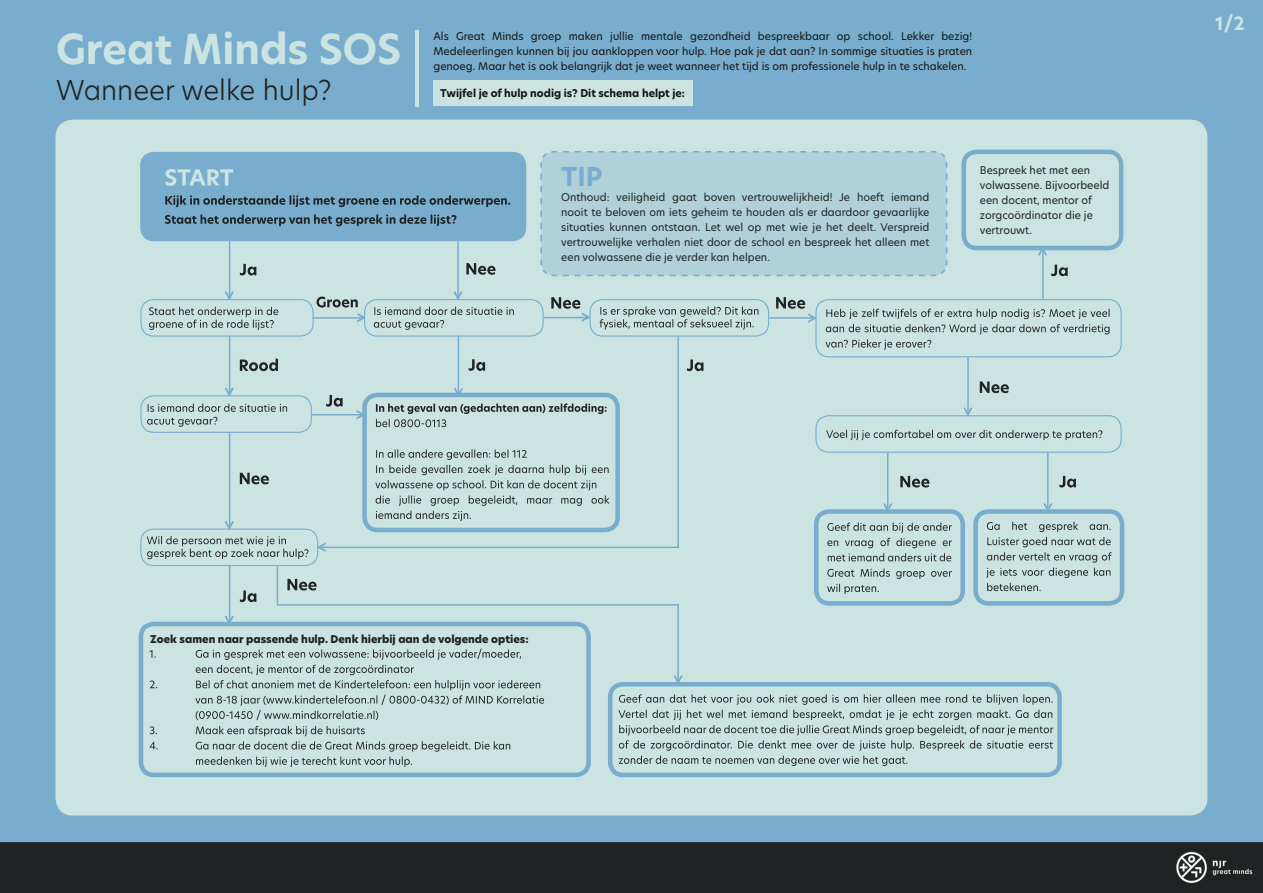
<style>
.page{position:relative;width:1263px;height:893px;background:#79adcd}
.page>*{position:absolute;margin:0;border:0;box-sizing:border-box;transform-origin:0 0}
.t1{font:700 40.5px "Hero New";color:#cbe3e1}
.t2{font:300 27px "Hero New";color:#202323}
.t3{font:700 25.5px "Hero New";color:#79adcd}
.t4{font:700 18px "Hero New";color:#cbe3e1}
.t5{font:10.5px/15px "Hero New";color:#202323}
.t6{font:10.5px/15px "Hero New";color:#131413;text-align:justify}
.t7{font:800 10.5px "Hero New";color:#202323}
.t8{font:700 10.5px "Hero New";color:#131413}
</style>
<div class="page">
<div style="left:55px;top:119px;width:1153px;height:697px;background:#cbe3e1;border-radius:18px"></div>
<div style="left:141px;top:153px;width:384px;height:87px;background:#79adcd;border-radius:13px"></div>
<div style="left:140px;top:152px;width:386px;height:89px;border:2px solid #79adcd;border-radius:13px"></div>
<div style="left:140px;top:299px;width:174px;height:38px;border:1px solid #79adcd;border-radius:13px"></div>
<div style="left:140px;top:395px;width:172px;height:38px;border:1px solid #79adcd;border-radius:13px"></div>
<div style="left:140px;top:529px;width:178px;height:37px;border:1px solid #79adcd;border-radius:13px"></div>
<div style="left:139px;top:622px;width:452px;height:155px;border:4px solid #79adcd;border-radius:13px"></div>
<div style="left:608px;top:682px;width:454px;height:95px;border:4px solid #79adcd;border-radius:13px"></div>
<div style="left:814px;top:509px;width:151px;height:97px;border:4px solid #79adcd;border-radius:13px"></div>
<div style="left:973px;top:509px;width:151px;height:97px;border:4px solid #79adcd;border-radius:13px"></div>
<div style="left:815px;top:415px;width:307px;height:38px;border:1px solid #79adcd;border-radius:13px"></div>
<div style="left:815px;top:299px;width:307px;height:58px;border:1px solid #79adcd;border-radius:13px"></div>
<div style="left:589px;top:299px;width:180px;height:38px;border:1px solid #79adcd;border-radius:13px"></div>
<div style="left:362px;top:393px;width:258px;height:139px;border:4px solid #79adcd;border-radius:13px"></div>
<div style="left:364px;top:299px;width:180px;height:38px;border:1px solid #79adcd;border-radius:13px"></div>
<hr style="left:229px;top:240px;width:1px;height:59px;background:#79adcd">
<svg style="left:240px;top:264px;width:16px;height:11px"></svg>
<svg style="left:240px;top:473px;width:29px;height:11px"></svg>
<hr style="left:229px;top:336px;width:1px;height:59px;background:#79adcd">
<svg style="left:240px;top:359px;width:38px;height:12px"></svg>
<hr style="left:229px;top:432px;width:1px;height:96px;background:#79adcd">
<hr style="left:229px;top:566px;width:1px;height:59px;background:#79adcd">
<svg style="left:240px;top:590px;width:16px;height:12px"></svg>
<svg style="left:165px;top:214px;width:291px;height:12px"></svg>
<svg style="left:165px;top:195px;width:345px;height:12px"></svg>
<svg style="left:166px;top:169px;width:67px;height:17px"></svg>
<hr style="left:457px;top:240px;width:2px;height:59px;background:#79adcd">
<svg style="left:466px;top:263px;width:29px;height:12px"></svg>
<hr style="left:312px;top:317px;width:52px;height:2px;background:#79adcd">
<svg style="left:149px;top:307px;width:129px;height:23px"></svg>
<svg style="left:147px;top:404px;width:140px;height:23px"></svg>
<svg style="left:147px;top:536px;width:161px;height:23px"></svg>
<svg style="left:150px;top:726px;width:360px;height:41px"></svg>
<svg style="left:150px;top:649px;width:394px;height:71px"></svg>
<svg style="left:618px;top:694px;width:435px;height:72px"></svg>
<hr style="left:677px;top:604px;width:2px;height:79px;background:#79adcd">
<hr style="left:318px;top:547px;width:361px;height:1px;background:#79adcd">
<svg style="left:287px;top:579px;width:30px;height:11px"></svg>
<svg style="left:374px;top:307px;width:140px;height:23px"></svg>
<svg style="left:600px;top:306px;width:158px;height:24px"></svg>
<hr style="left:544px;top:317px;width:45px;height:1px;background:#79adcd">
<hr style="left:769px;top:317px;width:46px;height:2px;background:#79adcd">
<svg style="left:825px;top:309px;width:284px;height:41px"></svg>
<hr style="left:1042px;top:247px;width:2px;height:52px;background:#79adcd">
<div style="left:961px;top:150px;width:162px;height:100px;border:4px solid #79adcd;border-radius:13px"></div>
<svg style="left:375px;top:449px;width:234px;height:72px"></svg>
<svg style="left:376px;top:403px;width:231px;height:24px"></svg>
<hr style="left:312px;top:414px;width:52px;height:1px;background:#79adcd">
<svg style="left:326px;top:395px;width:17px;height:12px"></svg>
<svg style="left:1051px;top:265px;width:17px;height:11px"></svg>
<svg style="left:900px;top:476px;width:29px;height:11px"></svg>
<svg style="left:827px;top:568px;width:125px;height:26px"></svg>
<svg style="left:827px;top:522px;width:125px;height:39px"></svg>
<svg style="left:986px;top:522px;width:126px;height:69px"></svg>
<svg style="left:1059px;top:476px;width:17px;height:11px"></svg>
<svg style="left:826px;top:430px;width:276px;height:10px"></svg>
<hr style="left:967px;top:358px;width:2px;height:58px;background:#79adcd">
<svg style="left:980px;top:381px;width:29px;height:12px"></svg>
<hr style="left:677px;top:336px;width:2px;height:211px;background:#79adcd">
<hr style="left:277px;top:604px;width:401px;height:2px;background:#79adcd">
<hr style="left:277px;top:566px;width:1px;height:40px;background:#79adcd">
<hr style="left:887px;top:453px;width:1px;height:59px;background:#79adcd">
<hr style="left:1047px;top:453px;width:1px;height:59px;background:#79adcd">
<svg style="left:317px;top:297px;width:48px;height:25px"></svg>
<svg style="left:551px;top:297px;width:38px;height:25px"></svg>
<svg style="left:776px;top:297px;width:40px;height:26px"></svg>
<svg style="left:357px;top:410px;width:7px;height:9px"></svg>
<svg style="left:225px;top:521px;width:9px;height:8px"></svg>
<svg style="left:225px;top:388px;width:9px;height:8px"></svg>
<svg style="left:225px;top:292px;width:9px;height:7px"></svg>
<svg style="left:453px;top:292px;width:9px;height:6px"></svg>
<svg style="left:225px;top:616px;width:9px;height:8px"></svg>
<svg style="left:674px;top:676px;width:9px;height:7px"></svg>
<svg style="left:883px;top:504px;width:9px;height:7px"></svg>
<svg style="left:1043px;top:504px;width:9px;height:7px"></svg>
<svg style="left:963px;top:408px;width:9px;height:7px"></svg>
<svg style="left:1038px;top:248px;width:9px;height:7px"></svg>
<div style="left:433px;top:81px;width:260px;height:25px;background:#cbe3e1"></div>
<div style="left:1px;top:843px;width:1261px;height:49px;background:#202323"></div>
<div style="left:0;top:842px;width:1263px;height:51px;border:2px solid #202323"></div>
<img style="left:1176px;top:852px;width:77px;height:31px">
<hr style="left:458px;top:336px;width:1px;height:58px;background:#79adcd">
<svg style="left:469px;top:359px;width:16px;height:12px"></svg>
<svg style="left:454px;top:388px;width:9px;height:8px"></svg>
<svg style="left:318px;top:543px;width:7px;height:9px"></svg>
<div style="left:540px;top:151px;width:408px;height:126px;background:#b0d1da"></div>
<hr style="left:415px;top:31px;width:4px;height:76px;background:#cbe3e1">
<svg style="left:687px;top:359px;width:16px;height:12px"></svg>
<p class="t1" style="left:56px;top:22px;width:347px">Great Minds SOS</p>
<p class="t2" style="left:56px;top:72px;width:277px">Wanneer welke hulp?</p>
<p class="t6" style="left:433px;top:29px;width:540px">Als Great Minds groep maken jullie mentale gezondheid bespreekbaar op school. Lekker bezig!<br>Medeleerlingen kunnen bij jou aankloppen voor hulp. Hoe pak je dat aan? In sommige situaties is praten genoeg. Maar het is ook belangrijk dat je weet wanneer het tijd is om professionele hulp in te schakelen.</p>
<p class="t8" style="left:440px;top:86px;width:246px">Twijfel je of hulp nodig is? Dit schema helpt je:</p>
<p class="t3" style="left:561px;top:159px;width:43px">TIP</p>
<p class="t5" style="left:561px;top:190px;width:370px;text-align:justify">Onthoud: veiligheid gaat boven vertrouwelijkheid! Je hoeft iemand nooit te beloven om iets geheim te houden als er daardoor gevaarlijke situaties kunnen ontstaan. Let wel op met wie je het deelt. Verspreid vertrouwelijke verhalen niet door de school en bespreek het alleen met een volwassene die je verder kan helpen.</p>
<p class="t5" style="left:980px;top:163px;width:131px">Bespreek het met een volwassene. Bijvoorbeeld een docent, mentor of zorgcoördinator die je vertrouwt.</p>
<p class="t4" style="left:1215px;top:11px;width:31px">1/2</p>
<p class="t7" style="left:150px;top:632px;width:380px">Zoek samen naar passende hulp. Denk hierbij aan de volgende opties:</p>
</div>
